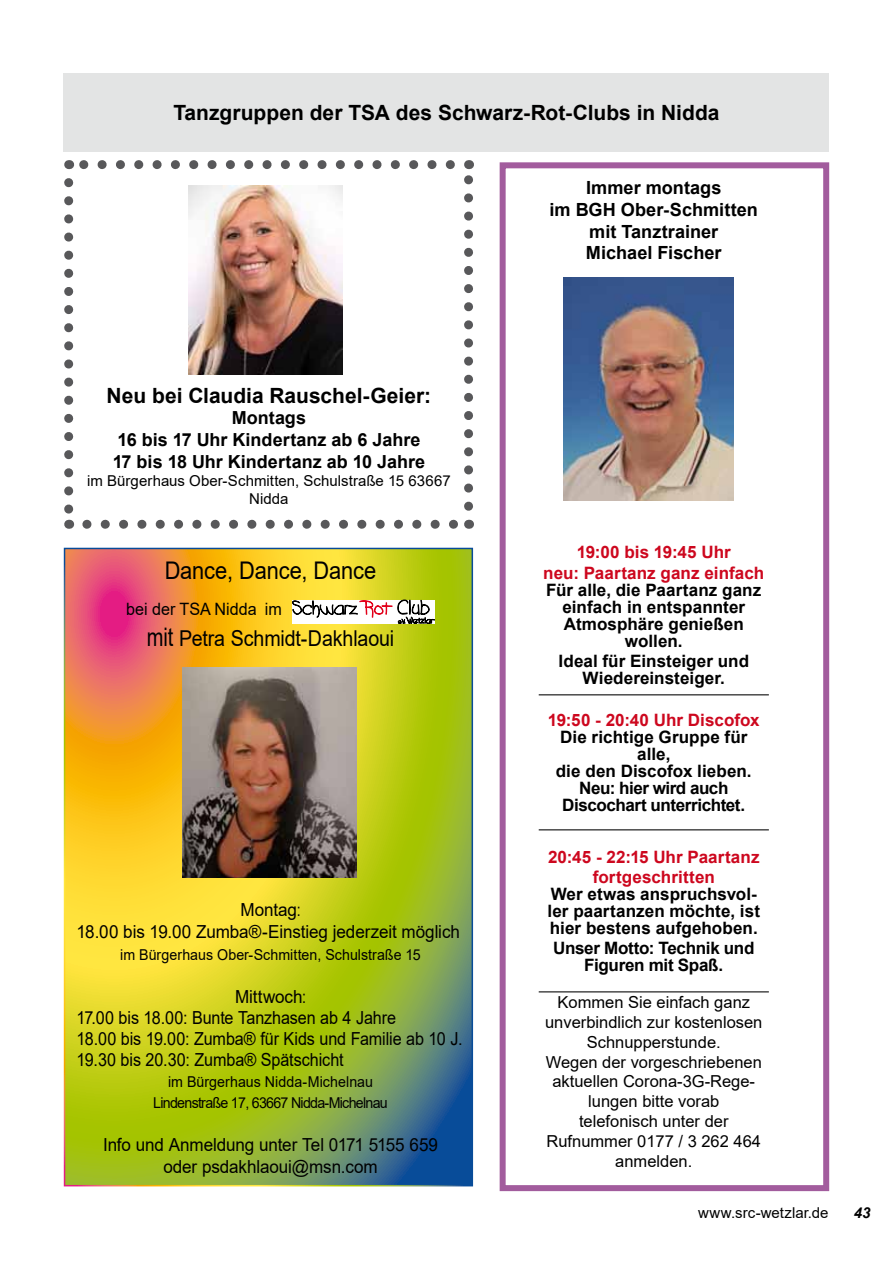
<style>
.page{position:relative;width:893px;height:1263px;background:#fff}
.page>*{position:absolute;margin:0;border:0;box-sizing:border-box;transform-origin:0 0}
.t1{font:24.3px "Arial";letter-spacing:-.01em;color:#000;scale:.9 1}
.t2{font:21.9px "Arial";letter-spacing:-.01em;color:#000;scale:.9 1}
.t3{font:700 21px "Arial";color:#000}
.t4{font:700 18.15px/21.8px "Arial";color:#000;text-align:center}
.t5{font:18px/21px "Arial";letter-spacing:-.005em;color:#000;text-align:center;scale:.95 1}
.t6{font:700 18px/21.6px "Arial";color:#000;text-align:center}
.t7{font:700 17.1px/17.1px "Arial";color:#000;text-align:center}
.t8{font:700 17.1px/20.5px "Arial";letter-spacing:.005em;color:#cd071e;text-align:center}
.t9{font:700 17.1px/17.1px "Arial";letter-spacing:-.02em;color:#000;text-align:center}
.t10{font:17.1px "Arial";color:#000;scale:.95 1}
.t11{font:16.5px/19.8px "Arial";color:#000;text-align:center}
.t12{font:15px/18px "Arial";color:#000;text-align:center}
.t13{font:15px/21px "Arial";letter-spacing:-.05em;color:#000;text-align:center;scale:.95 1}
.t14{font:15px "Arial";color:#000;scale:.95 1}
.t15{font:italic 700 15px "Arial";color:#000}
.s1{font-size:25.5px}
.s2{color:#cd071e}
</style>
<div class="page">
<div style="left:64px;top:73px;width:765px;height:79px;background:#e3e4e4"></div>
<div style="left:500px;top:162px;width:329px;height:1029px;border:6px solid #a25c9d"></div>
<svg style="left:67px;top:551px;width:403px;height:632px;background:#c0b82e"></svg>
<svg style="left:292px;top:600px;width:143px;height:24px"></svg>
<img style="left:188px;top:186px;width:154px;height:188px">
<svg style="left:87px;top:520px;width:371px;height:9px"></svg>
<svg style="left:79px;top:160px;width:371px;height:9px"></svg>
<svg style="left:64px;top:183px;width:9px;height:346px"></svg>
<svg style="left:464px;top:160px;width:9px;height:346px"></svg>
<img style="left:183px;top:668px;width:174px;height:210px">
<hr style="left:539px;top:694px;width:230px;height:1px;background:#000">
<hr style="left:539px;top:829px;width:230px;height:1px;background:#000">
<hr style="left:539px;top:991px;width:230px;height:1px;background:#000">
<img style="left:563px;top:278px;width:170px;height:222px">
<p class="t3" style="left:173px;top:98px;width:548px">Tanzgruppen der TSA des Schwarz-Rot-Clubs in Nidda</p>
<p class="t3" style="left:107px;top:381px;width:326px">Neu bei Claudia Rauschel-Geier:</p>
<p class="t6" style="left:113px;top:407px;width:314px">Montags<br>16 bis 17 Uhr Kindertanz ab 6 Jahre<br>17 bis 18 Uhr Kindertanz ab 10 Jahre</p>
<p class="t12" style="left:87px;top:471px;width:365px">im Bürgerhaus Ober-Schmitten, Schulstraße 15 63667<br>Nidda</p>
<p class="t1" style="left:165px;top:554px;width:237px">Dance, Dance, Dance</p>
<p class="t10" style="left:126px;top:598px;width:165px">bei der TSA Nidda im</p>
<p class="t2" style="left:147px;top:623px;width:276px"><span class="s1">mit</span> Petra Schmidt-Dakhlaoui</p>
<p class="t5" style="left:77px;top:899px;width:405px;line-height:21.6px">Montag:<br>18.00 bis 19.00 Zumba®-Einstieg jederzeit möglich</p>
<p class="t14" style="left:120px;top:944px;width:318px">im Bürgerhaus Ober-Schmitten, Schulstraße 15</p>
<p class="t5" style="left:77px;top:986px;width:408px;text-align:left;text-indent:158px">Mittwoch:<br>17.00 bis 18.00: Bunte Tanzhasen ab 4 Jahre<br>18.00 bis 19.00: Zumba® für Kids und Familie ab 10 J.<br>19.30 bis 20.30: Zumba® Spätschicht</p>
<p class="t13" style="left:153px;top:1071px;width:248px">im Bürgerhaus Nidda-Michelnau<br>Lindenstraße 17, 63667 Nidda-Michelnau</p>
<p class="t5" style="left:103px;top:1134px;width:354px;line-height:21.6px">Info und Anmeldung unter Tel 0171 5155 659 oder psdakhlaoui@msn.com</p>
<p class="t4" style="left:549px;top:177px;width:210px">Immer montags<br>im BGH Ober-Schmitten mit Tanztrainer<br>Michael Fischer</p>
<p class="t8" style="left:543px;top:542px;width:223px">19:00 bis 19:45 Uhr<br>neu: Paartanz ganz einfach</p>
<p class="t7" style="left:546px;top:582px;width:217px">Für alle, die Paartanz ganz einfach in entspannter<br>Atmosphäre genießen wollen.</p>
<p class="t7" style="left:558px;top:653px;width:192px">Ideal für Einsteiger und<br>Wiedereinsteiger.</p>
<p class="t7" style="left:548px;top:711px;width:213px"><span class="s2">19:50 - 20:40 Uhr Discofox<br></span>Die richtige Gruppe für alle,<br>die den Discofox lieben.<br>Neu: hier wird auch<br>Discochart unterrichtet.</p>
<p class="t8" style="left:548px;top:846px;width:213px">20:45 - 22:15 Uhr Paartanz fortgeschritten</p>
<p class="t7" style="left:548px;top:886px;width:214px;text-align:left">Wer etwas anspruchsvol&shy;ler paartanzen möchte, ist hier bestens aufgehoben.</p>
<p class="t9" style="left:553px;top:940px;width:203px">Unser Motto: Technik und<br>Figuren mit Spaß.</p>
<p class="t11" style="left:545px;top:992px;width:219px">Kommen Sie einfach ganz unverbindlich zur kostenlosen<br>Schnupperstunde.<br>Wegen der vorgeschriebenen aktuellen Corona-3G-Rege&shy;lungen bitte vorab<br>telefonisch unter der<br>Rufnummer 0177 / 3 262 464 anmelden.</p>
<p class="t12" style="left:698px;top:1204px;width:132px">www.src-wetzlar.de</p>
<p class="t15" style="left:854px;top:1203px;width:18px">43</p>
</div>
